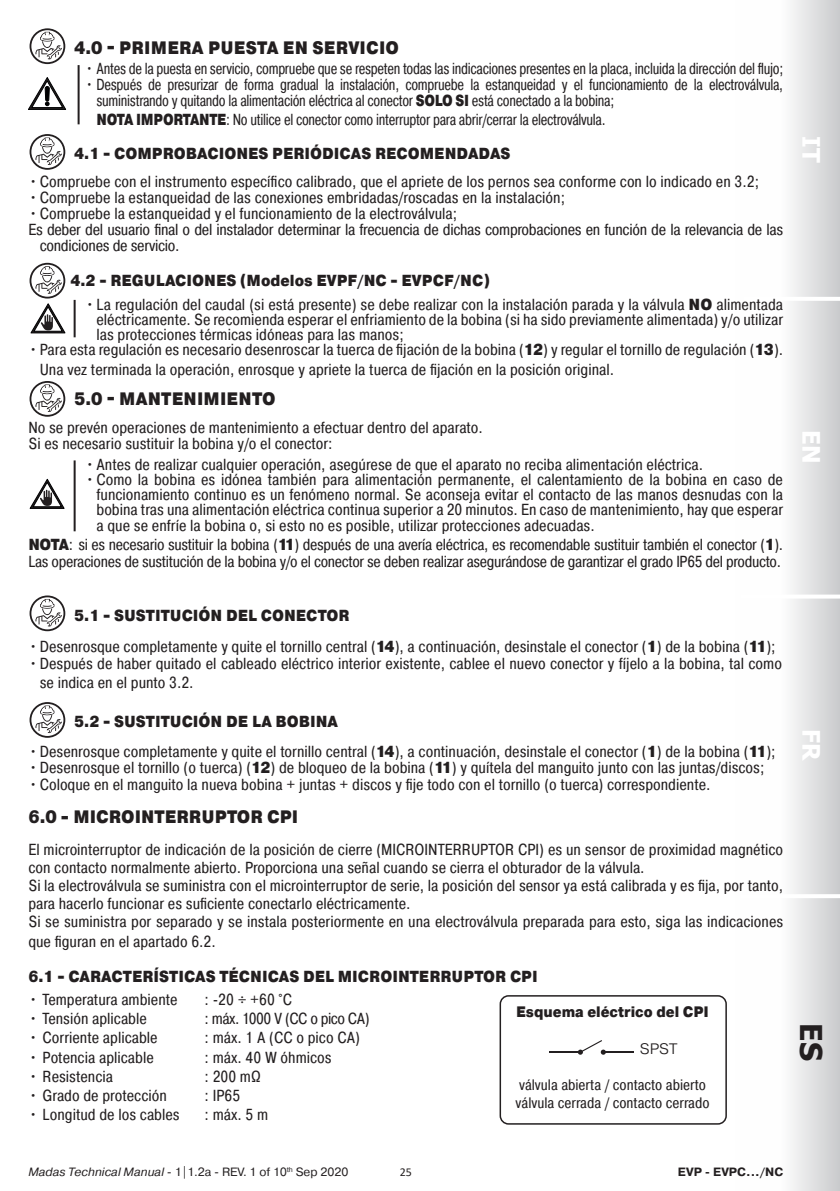
<style>
.page{position:relative;width:840px;height:1191px;background:#fff}
.page>*{position:absolute;margin:0;border:0;box-sizing:border-box;transform-origin:0 0}
.t1{font:700 30px "Tahoma";color:#231f20}
.t2{font:700 24px "Tahoma";color:#fff}
.t3{font:900 18px "Pragmatica Cond";letter-spacing:.01em;color:#231f20}
.t4{font:16px/19.2px "Pragmatica Cond";color:#231f20}
.t5{font:16px/16px "Pragmatica Cond";letter-spacing:-.02em;color:#231f20;scale:.89 1}
.t6{font:16px/16px "Pragmatica Cond";letter-spacing:-.02em;color:#231f20}
.t7{font:900 16px "Pragmatica Cond";color:#231f20}
.t8{font:16px "Pragmatica Cond";letter-spacing:-.03em;color:#231f20}
.t9{font:15.2px "Pragmatica Cond";color:#231f20}
.t10{font:900 15.2px "Pragmatica Cond";color:#231f20}
.t11{font:300 15.2px "Pragmatica";color:#231f20}
.t12{font:12px "Pragmatica";color:#231f20}
.t13{font:700 12px "Pragmatica";color:#231f20}
.t14{font:12px "Calibri";color:#231f20}
.s1{font-weight:900}
.s2{font-style:italic}
</style>
<div class="page">
<div style="left:734px;top:0;width:105px;height:1191px;background:linear-gradient(to right,#fff,#d5d5d7)"></div>
<hr style="left:743px;top:297px;width:96px;height:4px;background:#fff">
<hr style="left:740px;top:594px;width:99px;height:4px;background:#fff">
<hr style="left:740px;top:894px;width:99px;height:4px;background:#fff">
<svg style="left:30px;top:28px;width:35px;height:36px"></svg>
<svg style="left:31px;top:30px;width:32px;height:32px"></svg>
<svg style="left:35px;top:32px;width:27px;height:27px"></svg>
<svg style="left:30px;top:134px;width:35px;height:36px"></svg>
<svg style="left:31px;top:136px;width:32px;height:32px"></svg>
<svg style="left:35px;top:138px;width:27px;height:27px"></svg>
<svg style="left:30px;top:263px;width:35px;height:35px"></svg>
<svg style="left:31px;top:265px;width:32px;height:32px"></svg>
<svg style="left:35px;top:266px;width:27px;height:28px"></svg>
<svg style="left:30px;top:381px;width:35px;height:36px"></svg>
<svg style="left:31px;top:383px;width:32px;height:32px"></svg>
<svg style="left:35px;top:384px;width:27px;height:28px"></svg>
<hr style="left:74px;top:460px;width:2px;height:71px;background:#231f20">
<svg style="left:30px;top:479px;width:34px;height:29px"></svg>
<hr style="left:78px;top:65px;width:2px;height:59px;background:#231f20">
<svg style="left:28px;top:77px;width:38px;height:32px"></svg>
<div style="left:45px;top:86px;width:4px;height:15px;border:1px solid #000001;border-radius:2px"></div>
<hr style="left:74px;top:300px;width:2px;height:37px;background:#231f20">
<svg style="left:31px;top:304px;width:34px;height:29px"></svg>
<svg style="left:30px;top:595px;width:35px;height:36px"></svg>
<svg style="left:31px;top:597px;width:32px;height:32px"></svg>
<svg style="left:35px;top:599px;width:27px;height:27px"></svg>
<svg style="left:30px;top:702px;width:35px;height:36px"></svg>
<svg style="left:31px;top:704px;width:32px;height:32px"></svg>
<svg style="left:35px;top:705px;width:27px;height:28px"></svg>
<div style="left:499px;top:995px;width:227px;height:129px;border:2px solid #231f20;border-radius:8px"></div>
<hr style="left:548px;top:1051px;width:30px;height:1px;background:#231f20">
<svg style="left:577px;top:1040px;width:56px;height:14px"></svg>
<p class="t3" style="left:74px;top:36px;width:326px">4.0 - PRIMERA PUESTA EN SERVICIO</p>
<p class="t5" style="left:85px;top:60px;width:785px">• Antes de la puesta en servicio, compruebe que se respeten todas las indicaciones presentes en la placa, incluida la dirección del flujo;</p>
<p class="t5" style="left:96px;top:76px;width:772px;text-indent:-11px">• Después de presurizar de forma gradual la instalación, compruebe la estanqueidad y el funcionamiento de la electroválvula, suministrando y quitando la alimentación eléctrica al conector <span class="s1">SOLO SI</span> está conectado a la bobina;</p>
<p class="t5" style="left:96px;top:111px;width:573px"><span class="s1">NOTA IMPORTANTE</span>: No utilice el conector como interruptor para abrir/cerrar la electroválvula.</p>
<p class="t7" style="left:74px;top:144px;width:437px">4.1 - COMPROBACIONES PERIÓDICAS RECOMENDADAS</p>
<p class="t4" style="left:28px;top:172px;width:731px">•Compruebe con el instrumento específico calibrado, que el apriete de los pernos sea conforme con lo indicado en 3.2;</p>
<p class="t4" style="left:28px;top:188px;width:538px">•Compruebe la estanqueidad de las conexiones embridadas/roscadas en la instalación;</p>
<p class="t4" style="left:28px;top:203px;width:430px">•Compruebe la estanqueidad y el funcionamiento de la electroválvula;</p>
<p class="t6" style="left:40px;top:222px;width:744px;text-indent:-11px">Es deber del usuario final o del instalador determinar la frecuencia de dichas comprobaciones en función de la relevancia de las condiciones de servicio.</p>
<p class="t7" style="left:70px;top:271px;width:420px">4.2 - REGULACIONES (Modelos EVPF/NC - EVPCF/NC)</p>
<p class="t4" style="left:96px;top:297px;width:688px;line-height:15px;text-align:justify;text-indent:-11px">•La regulación del caudal (si está presente) se debe realizar con la instalación parada y la válvula <span class="s1">NO</span> alimentada eléctricamente. Se recomienda esperar el enfriamiento de la bobina (si ha sido previamente alimentada) y/o utilizar las protecciones térmicas idóneas para las manos;</p>
<p class="t4" style="left:40px;top:340px;width:744px;text-indent:-11px">•Para esta regulación es necesario desenroscar la tuerca de fijación de la bobina (<span class="s1">12</span>) y regular el tornillo de regulación (<span class="s1">13</span>).<br>Una vez terminada la operación, enrosque y apriete la tuerca de fijación en la posición original.</p>
<p class="t3" style="left:74px;top:387px;width:203px">5.0 - MANTENIMIENTO</p>
<p class="t4" style="left:28px;top:417px;width:455px">No se prevén operaciones de mantenimiento a efectuar dentro del aparato.</p>
<p class="t4" style="left:28px;top:433px;width:305px">Si es necesario sustituir la bobina y/o el conector:</p>
<p class="t4" style="left:85px;top:454px;width:619px">•Antes de realizar cualquier operación, asegúrese de que el aparato no reciba alimentación eléctrica.</p>
<p class="t4" style="left:96px;top:471px;width:687px;line-height:15.4px;text-align:justify;text-indent:-11px">•Como la bobina es idónea también para alimentación permanente, el calentamiento de la bobina en caso de funcionamiento continuo es un fenómeno normal. Se aconseja evitar el contacto de las manos desnudas con la bobina tras una alimentación eléctrica continua superior a 20 minutos. En caso de mantenimiento, hay que esperar a que se enfríe la bobina o, si esto no es posible, utilizar protecciones adecuadas.</p>
<p class="t6" style="left:28px;top:535px;width:756px;line-height:17px"><span class="s1">NOTA</span>: si es necesario sustituir la bobina (<span class="s1">11</span>) después de una avería eléctrica, es recomendable sustituir también el conector (<span class="s1">1</span>).<br>Las operaciones de sustitución de la bobina y/o el conector se deben realizar asegurándose de garantizar el grado IP65 del producto.</p>
<p class="t7" style="left:74px;top:605px;width:277px">5.1 - SUSTITUCIÓN DEL CONECTOR</p>
<p class="t4" style="left:28px;top:637px;width:748px">•Desenrosque completamente y quite el tornillo central (<span class="s1">14</span>), a continuación, desinstale el conector (<span class="s1">1</span>) de la bobina (<span class="s1">11</span>);</p>
<p class="t4" style="left:40px;top:653px;width:743px;text-indent:-11px">•Después de haber quitado el cableado eléctrico interior existente, cablee el nuevo conector y fíjelo a la bobina, tal como se indica en el punto 3.2.</p>
<p class="t7" style="left:74px;top:711px;width:265px">5.2 - SUSTITUCIÓN DE LA BOBINA</p>
<p class="t4" style="left:28px;top:741px;width:748px">•Desenrosque completamente y quite el tornillo central (<span class="s1">14</span>), a continuación, desinstale el conector (<span class="s1">1</span>) de la bobina (<span class="s1">11</span>);</p>
<p class="t4" style="left:28px;top:758px;width:737px">•Desenrosque el tornillo (o tuerca) (<span class="s1">12</span>) de bloqueo de la bobina (<span class="s1">11</span>) y quítela del manguito junto con las juntas/discos;</p>
<p class="t4" style="left:28px;top:774px;width:683px">•Coloque en el manguito la nueva bobina + juntas + discos y fije todo con el tornillo (o tuerca) correspondiente.</p>
<p class="t3" style="left:28px;top:805px;width:271px">6.0 - MICROINTERRUPTOR CPI</p>
<p class="t4" style="left:28px;top:841px;width:755px;line-height:18px">El microinterruptor de indicación de la posición de cierre (MICROINTERRUPTOR CPI) es un sensor de proximidad magnético con contacto normalmente abierto. Proporciona una señal cuando se cierra el obturador de la válvula.</p>
<p class="t4" style="left:28px;top:877px;width:755px;line-height:18px">Si la electroválvula se suministra con el microinterruptor de serie, la posición del sensor ya está calibrada y es fija, por tanto, para hacerlo funcionar es suficiente conectarlo eléctricamente.</p>
<p class="t4" style="left:28px;top:912px;width:756px">Si se suministra por separado y se instala posteriormente en una electroválvula preparada para esto, siga las indicaciones que figuran en el apartado 6.2.</p>
<p class="t7" style="left:28px;top:966px;width:510px">6.1 - CARACTERÍSTICAS TÉCNICAS DEL MICROINTERRUPTOR CPI</p>
<p class="t4" style="left:28px;top:990px;width:151px">• Temperatura ambiente</p>
<p class="t4" style="left:204px;top:990px;width:89px">: -20 ÷ +60 °C</p>
<p class="t4" style="left:28px;top:1009px;width:120px">• Tensión aplicable</p>
<p class="t8" style="left:204px;top:1008px;width:166px">: máx. 1000 V (CC o pico CA)</p>
<p class="t4" style="left:28px;top:1028px;width:131px">• Corriente aplicable</p>
<p class="t4" style="left:204px;top:1028px;width:157px">: máx. 1 A (CC o pico CA)</p>
<p class="t4" style="left:28px;top:1047px;width:127px">• Potencia aplicable</p>
<p class="t4" style="left:204px;top:1047px;width:128px">: máx. 40 W óhmicos</p>
<p class="t4" style="left:28px;top:1066px;width:86px">• Resistencia</p>
<p class="t4" style="left:204px;top:1066px;width:58px">: 200 mΩ</p>
<p class="t4" style="left:28px;top:1086px;width:140px">• Grado de protección</p>
<p class="t4" style="left:204px;top:1086px;width:37px">: IP65</p>
<p class="t4" style="left:28px;top:1105px;width:153px">• Longitud de los cables</p>
<p class="t4" style="left:204px;top:1105px;width:65px">: máx. 5 m</p>
<p class="t10" style="left:516px;top:1001px;width:194px">Esquema eléctrico del CPI</p>
<p class="t11" style="left:639px;top:1039px;width:39px">SPST</p>
<p class="t9" style="left:518px;top:1075px;width:188px">válvula abierta / contacto abierto</p>
<p class="t9" style="left:515px;top:1093px;width:195px">válvula cerrada / contacto cerrado</p>
<h2 class="t2" style="left:827px;top:136px;width:28px;rotate:90deg">IT</h2>
<h2 class="t2" style="left:827px;top:430px;width:35px;rotate:90deg">EN</h2>
<h2 class="t2" style="left:827px;top:728px;width:33px;rotate:90deg">FR</h2>
<h1 class="t1" style="left:831px;top:1023px;width:39px;rotate:90deg">ES</h1>
<p class="t12" style="left:28px;top:1164px;width:321px"><span class="s2">Madas Technical Manual</span> - 1|1.2a - REV. 1 of 10<sup>th</sup> Sep 2020</p>
<p class="t13" style="left:677px;top:1164px;width:107px">EVP - EVPC.../NC</p>
<p class="t14" style="left:399px;top:1163px;width:14px">25</p>
</div>
